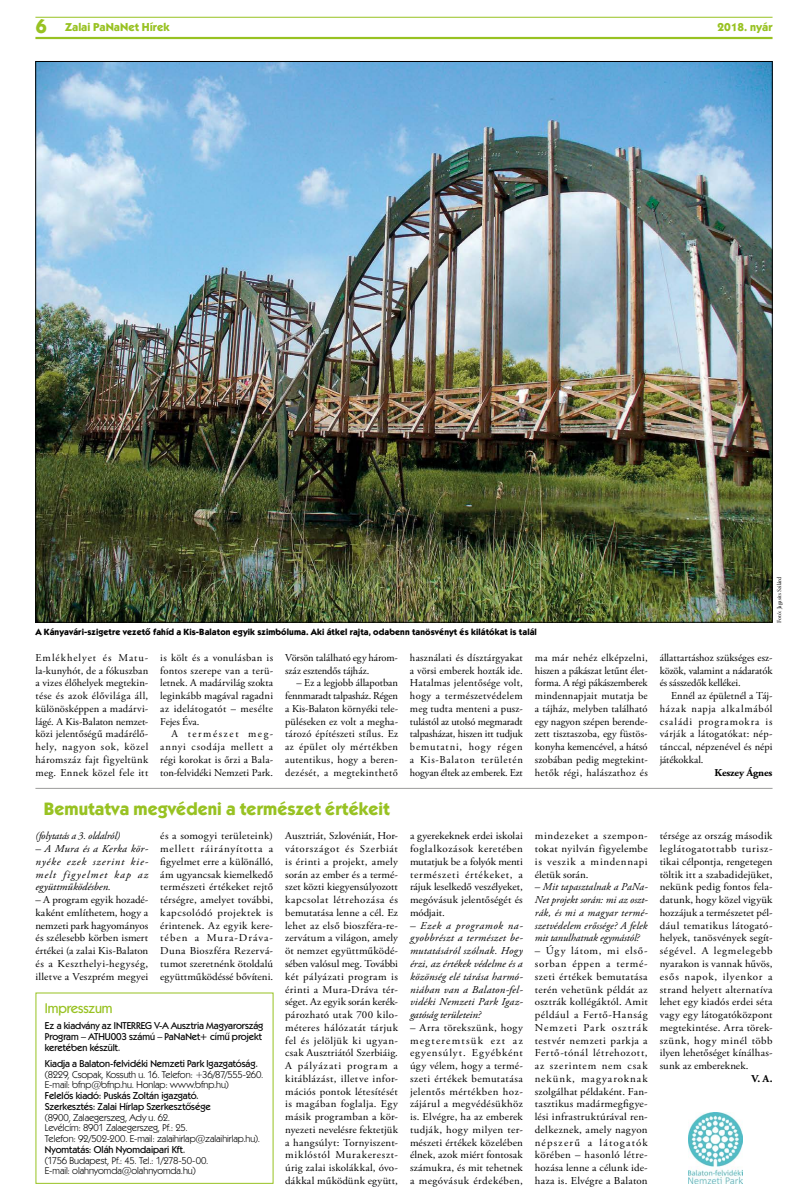
<style>
.page{position:relative;width:808px;height:1202px;background:#fff}
.page>*{position:absolute;margin:0;border:0;box-sizing:border-box;transform-origin:0 0}
.t1{font:18px "Kabel Bold ITC";color:#98c222}
.t2{font:14px "ITC Kabel Medium HBT Medium";letter-spacing:-.01em;color:#98c222}
.t3{font:11.5px "Kabel Bold ITC";color:#98c222}
.t4{font:10.5px/12.8px "Adobe Garamond Pro";letter-spacing:.02em;color:#000;text-align:justify;scale:1.04 1}
.t5{font:10.5px/12.8px "Adobe Garamond Pro";letter-spacing:.02em;color:#000;text-align:justify}
.t6{font:italic 10.5px/12.8px "Adobe Garamond Pro";letter-spacing:.01em;color:#000;text-align:justify;scale:1.04 1}
.t7{font:italic 10.5px/12.8px "Adobe Garamond Pro";letter-spacing:.01em;color:#000;text-align:justify}
.t8{font:10.5px/12.8px "Adobe Garamond Pro";color:#000}
.t9{font:italic 10.5px "Adobe Garamond Pro";letter-spacing:-.01em;color:#000}
.t10{font:700 10.5px "Adobe Garamond Pro";letter-spacing:-.01em;color:#000;scale:1.04 1}
.t11{font:10px/10.7px "ITC Kabel Book HBT Book";letter-spacing:-.005em;color:#000}
.t12{font:10px/10.7px "ITC Kabel Medium HBT Medium";color:#000}
.t13{font:9px "Kabel Bold ITC";letter-spacing:.01em;color:#000}
.t14{font:6px "Adobe Garamond Pro";letter-spacing:-.01em;color:#000}
.s1{font-size:20px}
</style>
<div class="page">
<hr style="left:35px;top:37px;width:737px;height:2px;background:#98c222">
<hr style="left:35px;top:17px;width:737px;height:1px;background:#98c222">
<hr style="left:35px;top:788px;width:737px;height:1px;background:#9d9d9c">
<img style="left:37px;top:63px;width:733px;height:557px">
<img style="left:689px;top:1113px;width:54px;height:71px">
<p class="t3" style="left:35px;top:19px;width:136px"><span class="s1">6</span> Zalai PaNaNet Hírek</p>
<p class="t3" style="left:718px;top:19px;width:56px">2018. nyár</p>
<p class="t13" style="left:35px;top:626px;width:503px">A Kányavári-szigetre vezető fahíd a Kis-Balaton egyik szimbóluma. Aki átkel rajta, odabenn tanösvényt és kilátókat is talál</p>
<p class="t14" style="left:775px;top:622px;width:47px;rotate:-90deg">Fotó: Jagasits Szilárd</p>
<p class="t5" style="left:35px;top:651px;width:114px">Emlékhelyet és Matu&shy;la-kunyhót, de a fókuszban a vizes élőhelyek megtekin&shy;tése és azok élővilága áll, különösképpen a madárvi&shy;lágé. A Kis-Balaton nemzet&shy;közi jelentőségű madárélő&shy;hely, nagyon sok, közel háromszáz fajt figyeltünk meg. Ennek közel fele itt</p>
<p class="t5" style="left:160px;top:651px;width:114px">is költ és a vonulásban is fontos szerepe van a terü&shy;letnek. A madárvilág szokta leginkább magával ragadni az idelátogatót – mesélte Fejes Éva.</p>
<p class="t5" style="left:160px;top:728px;width:114px;text-indent:11px">A természet meg&shy;annyi csodája mellett a régi korokat is őrzi a Bala&shy;ton-felvidéki Nemzeti Park.</p>
<p class="t8" style="left:285px;top:651px;width:114px">Vörsön található egy három&shy;száz esztendős tájház.</p>
<p class="t5" style="left:285px;top:677px;width:114px;text-indent:11px">– Ez a legjobb állapotban fennmaradt talpasház. Régen a Kis-Balaton környéki tele&shy;püléseken ez volt a megha&shy;tározó építészeti stílus. Ez az épület oly mértékben autentikus, hogy a beren&shy;dezését, a megtekinthető</p>
<h1 class="t1" style="left:44px;top:798px;width:348px">Bemutatva megvédeni a természet értékeit</h1>
<p class="t5" style="left:410px;top:651px;width:114px">használati és dísztárgyakat a vörsi emberek hozták ide.<br>Hatalmas jelentősége volt, hogy a természetvédelem meg tudta menteni a pusz&shy;tulástól az utolsó megmaradt talpasházat, hiszen itt tudjuk bemutatni, hogy régen a Kis-Balaton területén hogyan éltek az emberek. Ezt</p>
<p class="t5" style="left:535px;top:651px;width:114px">ma már nehéz elképzelni, hiszen a pákászat letűnt élet&shy;forma. A régi pákászemberek mindennapjait mutatja be a tájház, melyben található egy nagyon szépen berende&shy;zett tisztaszoba, egy füstös&shy;konyha kemencével, a hátsó szobában pedig megtekint&shy;hetők régi, halászathoz és</p>
<p class="t5" style="left:660px;top:651px;width:114px">állattartáshoz szükséges esz&shy;közök, valamint a nádaratók és sásszedők kellékei.</p>
<p class="t5" style="left:660px;top:690px;width:114px;text-indent:11px">Ennél az épületnél a Táj&shy;házak napja alkalmából családi programokra is várják a látogatókat: nép&shy;tánccal, népzenével és népi játékokkal.</p>
<p class="t10" style="left:714px;top:766px;width:57px">Keszey Ágnes</p>
<p class="t9" style="left:35px;top:830px;width:86px">(folytatás a 3. oldalról)</p>
<p class="t6" style="left:35px;top:843px;width:110px">– A Mura és a Kerka kör&shy;nyéke ezek szerint kie&shy;melt figyelmet kap az együttműködésben.</p>
<p class="t4" style="left:35px;top:894px;width:110px">– A program egyik hozadé&shy;kaként említhetem, hogy a nemzeti park hagyományos és szélesebb körben ismert értékei (a zalai Kis-Balaton és a Keszthelyi-hegység, illetve a Veszprém megyei</p>
<p class="t4" style="left:160px;top:830px;width:110px">és a somogyi területeink) mellett ráirányította a figyelmet erre a különálló, ám ugyancsak kiemelkedő természeti értékeket rejtő térségre, amelyet további, kapcsolódó projektek is érintenek. Az egyik kere&shy;tében a Mura-Dráva-Duna Bioszféra Rezervá&shy;tumot szeretnénk ötoldalú együttműködéssé bővíteni.</p>
<p class="t4" style="left:285px;top:830px;width:110px">Ausztriát, Szlovéniát, Hor&shy;vátországot és Szerbiát is érinti a projekt, amely során az ember és a termé&shy;szet közti kiegyensúlyozott kapcsolat létrehozása és bemutatása lenne a cél. Ez lehet az első bioszféra-re&shy;zervátum a világon, amely öt nemzet együttműködé&shy;sében valósul meg. További két pályázati program is érinti a Mura-Dráva tér&shy;séget. Az egyik során kerék&shy;pározható utak 700 kilo&shy;méteres hálózatát tárjuk fel és jelöljük ki ugyan&shy;csak Ausztriától Szerbiáig.<br>A pályázati program a kitáblázást, illetve infor&shy;mációs pontok létesítését is magában foglalja. Egy másik programban a kör&shy;nyezeti nevelésre fektetjük a hangsúlyt: Tornyiszent&shy;miklóstól Murakereszt&shy;úrig zalai iskolákkal, óvo&shy;dákkal működünk együtt,</p>
<p class="t4" style="left:410px;top:830px;width:110px">a gyerekeknek erdei iskolai foglalkozások keretében mutatjuk be a folyók menti természeti értékeket, a rájuk leselkedő veszélyeket, megóvásuk jelentőségét és módjait.</p>
<p class="t6" style="left:410px;top:919px;width:110px">– Ezek a programok na&shy;gyobbrészt a természet be&shy;mutatásáról szólnak. Hogy érzi, az értékek védelme és a közönség elé tárása harmó&shy;niában van a Balaton-fel&shy;vidéki Nemzeti Park Igaz&shy;gatóság területein?</p>
<p class="t4" style="left:410px;top:1021px;width:110px">– Arra törekszünk, hogy megteremtsük ezt az egyensúlyt. Egyébként úgy vélem, hogy a termé&shy;szeti értékek bemutatása jelentős mértékben hoz&shy;zájárul a megvédésükhöz is. Elvégre, ha az emberek tudják, hogy milyen ter&shy;mészeti értékek közelében élnek, azok miért fontosak számukra, és mit tehetnek a megóvásuk érdekében,</p>
<h2 class="t2" style="left:45px;top:999px;width:69px">Impresszum</h2>
<p class="t12" style="left:45px;top:1020px;width:220px">Ez a kiadvány az INTERREG V-A Ausztria Magyarország<br>Program – ATHU003 számú – PaNaNet+ címû projekt keretében készült.</p>
<p class="t12" style="left:45px;top:1058px;width:215px">Kiadja a Balaton-felvidéki Nemzeti Park Igazgatóság.</p>
<p class="t11" style="left:45px;top:1069px;width:220px">(8229, Csopak, Kossuth u. 16. Telefon: +36/87/555-260.<br>E-mail: bfnp@bfnp.hu. Honlap: www.bfnp.hu)</p>
<p class="t12" style="left:45px;top:1090px;width:167px">Felelôs kiadó: Puskás Zoltán igazgató.<br>Szerkesztés: Zalai Hírlap Szerkesztôsége</p>
<p class="t11" style="left:45px;top:1112px;width:217px">(8900, Zalaegerszeg, Ady u. 62.<br>Levélcím: 8901 Zalaegerszeg, Pf.: 25.<br>Telefon: 92/502-200. E-mail: zalaihirlap@zalaihirlap.hu).</p>
<p class="t12" style="left:45px;top:1144px;width:142px">Nyomtatás: Oláh Nyomdaipari Kft.</p>
<p class="t11" style="left:45px;top:1155px;width:165px">(1756 Budapest, Pf.: 45. Tel.: 1/278-50-00.<br>E-mail: olahnyomda@olahnyomda.hu)</p>
<p class="t4" style="left:535px;top:830px;width:110px">mindezeket a szempon&shy;tokat nyilván figyelembe is veszik a mindennapi életük során.</p>
<p class="t7" style="left:535px;top:881px;width:114px">– Mit tapasztalnak a PaNa-Net projekt során: mi az oszt&shy;rák, és mi a magyar termé&shy;szetvédelem erőssége? A felek mit tanulhatnak egymástól?</p>
<p class="t4" style="left:535px;top:945px;width:110px">– Úgy látom, mi első&shy;sorban éppen a termé&shy;szeti értékek bemutatása terén vehetünk példát az osztrák kollégáktól. Amit például a Fertő-Hanság Nemzeti Park osztrák testvér nemzeti parkja a Fertő-tónál létrehozott, az szerintem nem csak nekünk, magyaroknak szolgálhat példaként. Fan&shy;tasztikus madármegfigye&shy;lési infrastruktúrával ren&shy;delkeznek, amely nagyon népszerű a látogatók körében – hasonló létre&shy;hozása lenne a célunk ide&shy;haza is. Elvégre a Balaton</p>
<p class="t4" style="left:660px;top:830px;width:110px">térsége az ország második leglátogatottabb turisz&shy;tikai célpontja, rengetegen töltik itt a szabadidejüket, nekünk pedig fontos fela&shy;datunk, hogy közel vigyük hozzájuk a természetet pél&shy;dául tematikus látogató&shy;helyek, tanösvények segít&shy;ségével. A legmelegebb nyarakon is vannak hűvös, esős napok, ilyenkor a strand helyett alternatíva lehet egy kiadós erdei séta vagy egy látogatóközpont megtekintése. Arra törek&shy;szünk, hogy minél több ilyen lehetőséget kínálhas&shy;sunk az embereknek.</p>
<p class="t10" style="left:751px;top:1072px;width:22px">V. A.</p>
</div>
